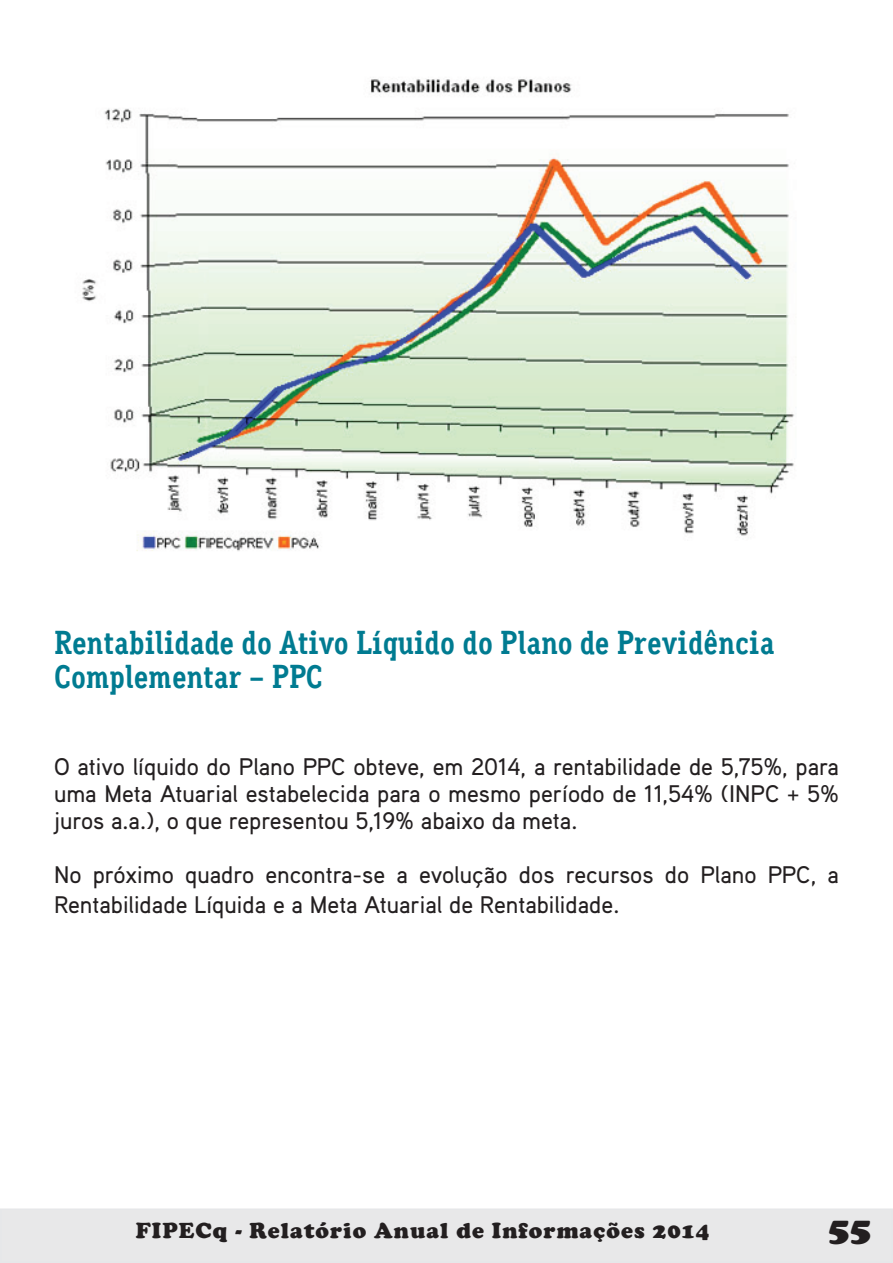
<style>
.page{position:relative;width:893px;height:1263px;background:#fff}
.page>*{position:absolute;margin:0;border:0;box-sizing:border-box;transform-origin:0 0}
.t1{font:900 36px "Cooper";color:#231f20}
.t2{font:700 33px/34.5px "Aaux Office";color:#007b91}
.t3{font:500 24px/27px "Aaux Pro";color:#231f20;text-align:justify}
.t4{font:900 22.5px "Cooper";letter-spacing:.05em;color:#231f20}
</style>
<div class="page">
<div style="left:1px;top:1209px;width:891px;height:53px;background:#e8e8e9"></div>
<div style="left:0;top:1208px;width:893px;height:55px;border:2px solid #e6e7e9"></div>
<img style="left:82px;top:79px;width:712px;height:472px">
<h2 class="t2" style="left:54px;top:625px;width:722px">Rentabilidade do Ativo Líquido do Plano de Previdência<br>Complementar – PPC</h2>
<p class="t3" style="left:54px;top:753px;width:787px">O ativo líquido do Plano PPC obteve, em 2014, a rentabilidade de 5,75%, para uma Meta Atuarial estabelecida para o mesmo período de 11,54% (INPC + 5% juros a.a.), o que representou 5,19% abaixo da meta.</p>
<p class="t3" style="left:54px;top:859px;width:786px;line-height:30px">No próximo quadro encontra-se a evolução dos recursos do Plano PPC, a<br>Rentabilidade Líquida e a Meta Atuarial de Rentabilidade.</p>
<p class="t4" style="left:136px;top:1217px;width:575px">FIPECq - Relatório Anual de Informações 2014</p>
<h1 class="t1" style="left:828px;top:1208px;width:45px">55</h1>
</div>
